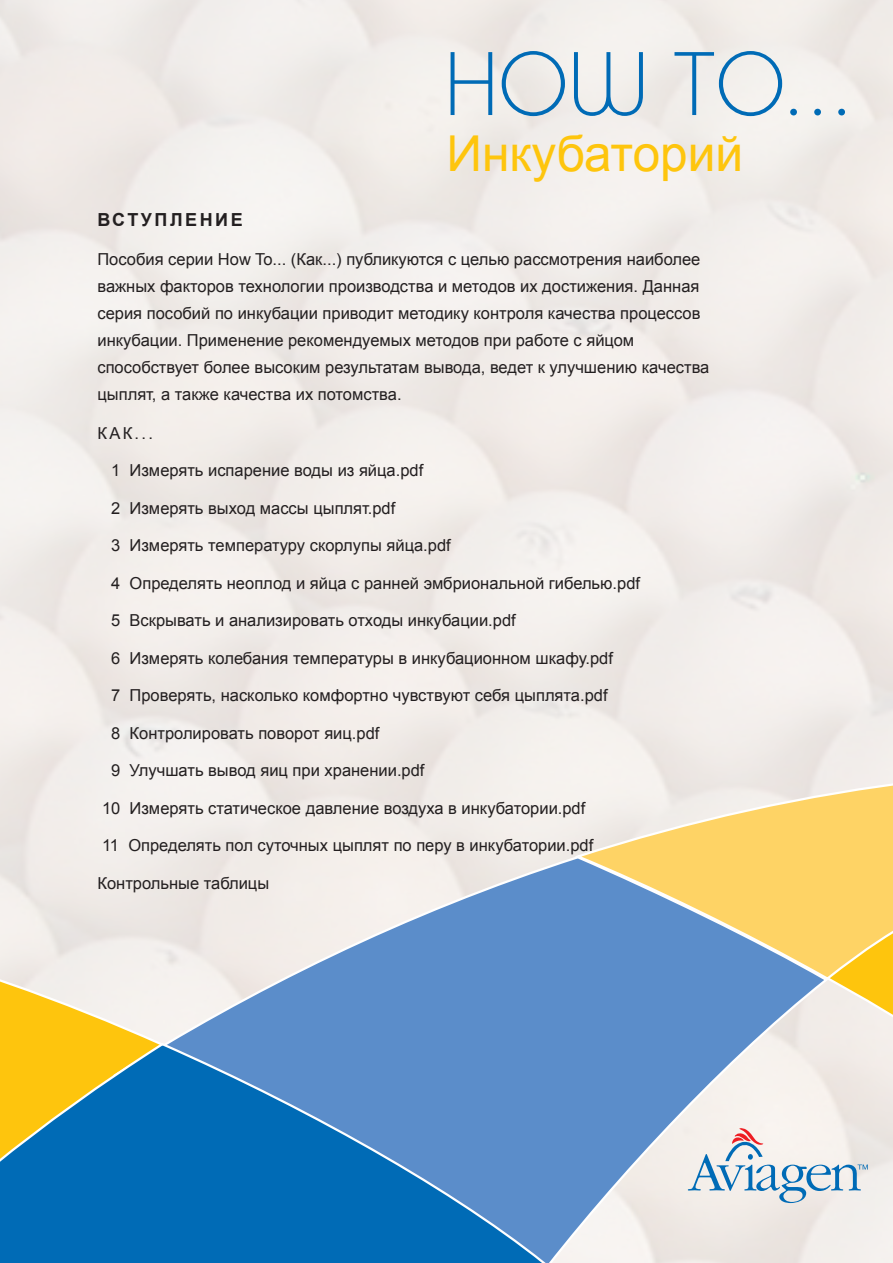
<style>
.page{position:relative;width:893px;height:1263px;background:#fff}
.page>*{position:absolute;margin:0;border:0;box-sizing:border-box;transform-origin:0 0}
.t1{font:49.5px "Arial";color:#fec50d}
.t2{font:700 18px "Arial";letter-spacing:.14em;color:#231f20}
.t3{font:16.5px/27px "Arial";color:#231f20}
</style>
<div class="page">
<svg style="left:0;top:931px;width:110px;height:110px;background:#f5de9b"></svg>
<svg style="left:830px;top:981px;width:63px;height:62px;background:#f5e3b3"></svg>
<svg style="left:571px;top:778px;width:322px;height:203px;background:#f8dc95"></svg>
<svg style="left:110px;top:854px;width:720px;height:409px;background:#aabdd0"></svg>
<svg style="left:0;top:1041px;width:565px;height:222px;background:#3880b0"></svg>
<svg style="left:451px;top:51px;width:394px;height:65px;background:#d0dce3"></svg>
<svg style="left:688px;top:1128px;width:180px;height:75px;background:#d2dae1"></svg>
<div style="left:0;top:1249px;width:451px;height:14px;background:#006bb6"></div>
<p class="t2" style="left:97px;top:208px;width:147px">ВСТУПЛЕНИЕ</p>
<h1 class="t1" style="left:446px;top:121px;width:298px">Инкубаторий</h1>
<p class="t3" style="left:97px;top:246px;width:613px">Пособия серии How To... (Как...) публикуются с целью рассмотрения наиболее важных факторов технологии производства и методов их достижения. Данная серия пособий по инкубации приводит методику контроля качества процессов инкубации. Применение рекомендуемых методов при работе с яйцом способствует более высоким результатам вывода, ведет к улучшению качества цыплят, а также качества их потомства.</p>
<p class="t3" style="left:97px;top:419px;width:57px">КАК...</p>
<p class="t3" style="left:111px;top:457px;width:314px">1 Измерять испарение воды из яйца.pdf</p>
<p class="t3" style="left:111px;top:494px;width:286px">2 Измерять выход массы цыплят.pdf</p>
<p class="t3" style="left:111px;top:532px;width:341px">3 Измерять температуру скорлупы яйца.pdf</p>
<p class="t3" style="left:111px;top:569px;width:530px">4 Определять неоплод и яйца с ранней эмбриональной гибелью.pdf</p>
<p class="t3" style="left:111px;top:607px;width:406px">5 Вскрывать и анализировать отходы инкубации.pdf</p>
<p class="t3" style="left:111px;top:644px;width:503px">6 Измерять колебания температуры в инкубационном шкафу.pdf</p>
<p class="t3" style="left:111px;top:682px;width:498px">7 Проверять, насколько комфортно чувствуют себя цыплята.pdf</p>
<p class="t3" style="left:111px;top:719px;width:270px">8 Контролировать поворот яиц.pdf</p>
<p class="t3" style="left:111px;top:757px;width:315px">9 Улучшать вывод яиц при хранении.pdf</p>
<p class="t3" style="left:102px;top:794px;width:485px">10 Измерять статическое давление воздуха в инкубатории.pdf</p>
<p class="t3" style="left:102px;top:832px;width:493px">11 Определять пол суточных цыплят по перу в инкубатории.pdf</p>
<p class="t3" style="left:97px;top:869px;width:173px">Контрольные таблицы</p>
</div>
